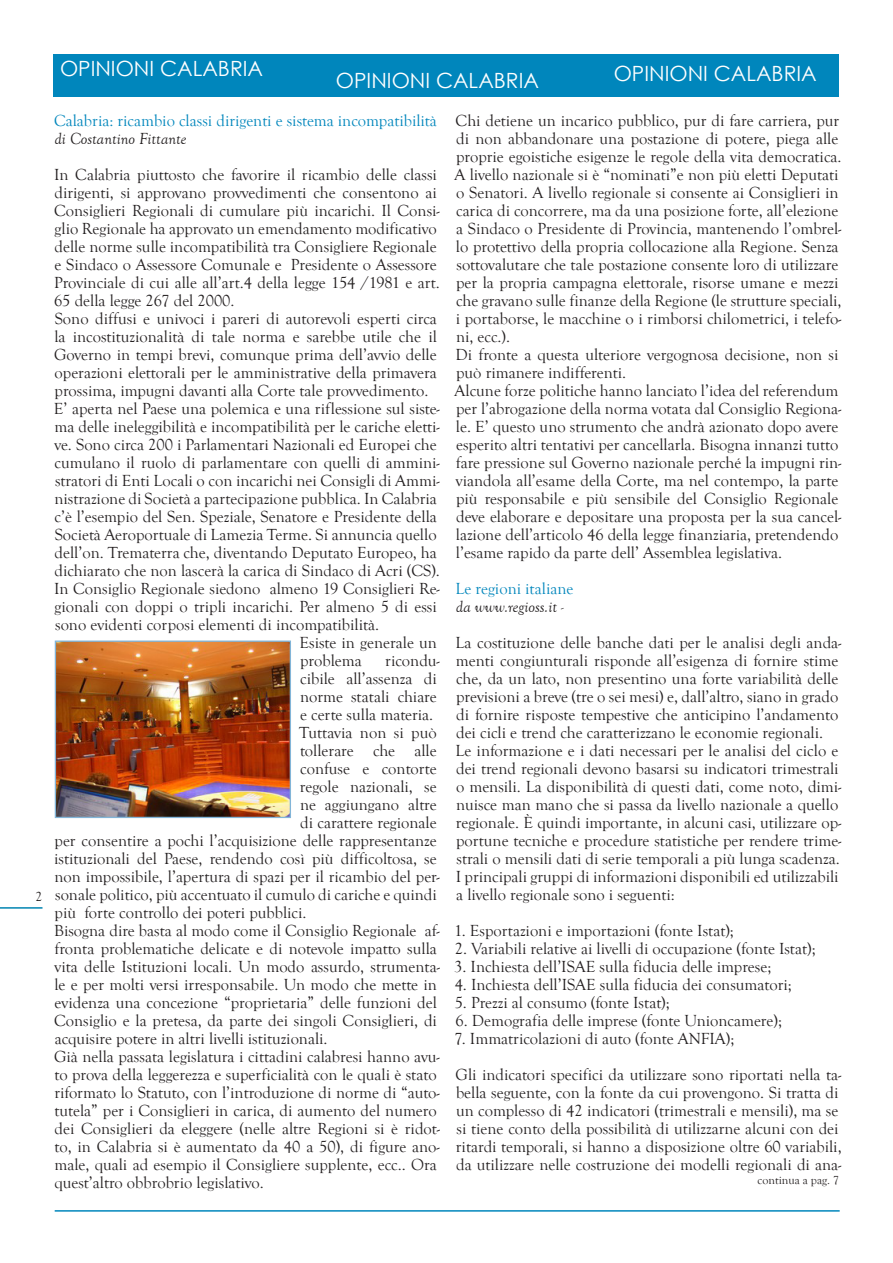
<style>
.page{position:relative;width:893px;height:1263px;background:#fff}
.page>*{position:absolute;margin:0;border:0;box-sizing:border-box;transform-origin:0 0}
.t1{font:21px "Century Gothic";color:#fff}
.t2{font:16.5px/18px "Goudy Old Style T";color:#231f20}
.t3{font:16.5px "Goudy Old Style T";color:#0086bc}
.t4{font:italic 16.5px "Goudy Old Style T";color:#231f20}
.t5{font:13.5px "Goudy Old Style T";color:#231f20}
.t6{font:12px "Goudy Old Style T";color:#231f20}
</style>
<div class="page">
<div style="left:54px;top:54px;width:785px;height:42px;background:#0086bc"></div>
<hr style="left:0;top:907px;width:43px;height:2px;background:#0084b1">
<hr style="left:55px;top:1210px;width:785px;height:1px;background:#0086bc">
<img style="left:57px;top:642px;width:232px;height:174px">
<div style="left:55px;top:640px;width:236px;height:178px;border:1px solid #82b5d8"></div>
<p class="t5" style="left:35px;top:889px;width:8px">2</p>
<p class="t1" style="left:60px;top:54px;width:205px">OPINIONI CALABRIA</p>
<p class="t1" style="left:336px;top:66px;width:205px">OPINIONI CALABRIA</p>
<p class="t1" style="left:614px;top:58px;width:205px">OPINIONI CALABRIA</p>
<p class="t3" style="left:54px;top:112px;width:384px">Calabria: ricambio classi dirigenti e sistema incompatibilità</p>
<p class="t4" style="left:55px;top:130px;width:133px">di Costantino Fittante</p>
<p class="t2" style="left:54px;top:166px;width:384px">In Calabria piuttosto che favorire il ricambio delle classi</p>
<p class="t2" style="left:55px;top:184px;width:384px">dirigenti, si approvano provvedimenti che consentono ai</p>
<p class="t2" style="left:54px;top:202px;width:387px">Consiglieri Regionali di cumulare più incarichi. Il Consi-</p>
<p class="t2" style="left:55px;top:220px;width:384px">glio Regionale ha approvato un emendamento modificativo</p>
<p class="t2" style="left:55px;top:238px;width:384px">delle norme sulle incompatibilità tra Consigliere Regionale</p>
<p class="t2" style="left:55px;top:256px;width:384px">e Sindaco o Assessore Comunale e Presidente o Assessore</p>
<p class="t2" style="left:54px;top:274px;width:387px">Provinciale di cui alle all’art.4 della legge 154 /1981 e art.</p>
<p class="t2" style="left:54px;top:292px;width:182px">65 della legge 267 del 2000.</p>
<p class="t2" style="left:55px;top:310px;width:384px">Sono diffusi e univoci i pareri di autorevoli esperti circa</p>
<p class="t2" style="left:54px;top:328px;width:384px">la incostituzionalità di tale norma e sarebbe utile che il</p>
<p class="t2" style="left:54px;top:346px;width:384px">Governo in tempi brevi, comunque prima dell’avvio delle</p>
<p class="t2" style="left:55px;top:364px;width:384px">operazioni elettorali per le amministrative della primavera</p>
<p class="t2" style="left:55px;top:382px;width:375px">prossima, impugni davanti alla Corte tale provvedimento.</p>
<p class="t2" style="left:54px;top:400px;width:387px">E’ aperta nel Paese una polemica e una riflessione sul siste-</p>
<p class="t2" style="left:54px;top:418px;width:387px">ma delle ineleggibilità e incompatibilità per le cariche eletti-</p>
<p class="t2" style="left:54px;top:436px;width:384px">ve. Sono circa 200 i Parlamentari Nazionali ed Europei che</p>
<p class="t2" style="left:55px;top:454px;width:387px">cumulano il ruolo di parlamentare con quelli di ammini-</p>
<p class="t2" style="left:55px;top:472px;width:386px">stratori di Enti Locali o con incarichi nei Consigli di Ammi-</p>
<p class="t2" style="left:54px;top:490px;width:384px">nistrazione di Società a partecipazione pubblica. In Calabria</p>
<p class="t2" style="left:55px;top:508px;width:384px">c’è l’esempio del Sen. Speziale, Senatore e Presidente della</p>
<p class="t2" style="left:55px;top:526px;width:383px">Società Aeroportuale di Lamezia Terme. Si annuncia quello</p>
<p class="t2" style="left:55px;top:544px;width:384px">dell’on. Trematerra che, diventando Deputato Europeo, ha</p>
<p class="t2" style="left:55px;top:562px;width:387px">dichiarato che non lascerà la carica di Sindaco di Acri (CS).</p>
<p class="t2" style="left:54px;top:580px;width:387px">In Consiglio Regionale siedono almeno 19 Consiglieri Re-</p>
<p class="t2" style="left:55px;top:598px;width:384px">gionali con doppi o tripli incarichi. Per almeno 5 di essi</p>
<p class="t2" style="left:55px;top:616px;width:325px">sono evidenti corposi elementi di incompatibilità.</p>
<p class="t2" style="left:299px;top:634px;width:139px">Esiste in generale un</p>
<p class="t2" style="left:300px;top:652px;width:63px">problema</p>
<p class="t2" style="left:385px;top:652px;width:56px">ricondu-</p>
<p class="t2" style="left:300px;top:670px;width:138px">cibile all’assenza di</p>
<p class="t2" style="left:300px;top:688px;width:138px">norme statali chiare</p>
<p class="t2" style="left:300px;top:706px;width:135px">e certe sulla materia.</p>
<p class="t2" style="left:299px;top:724px;width:139px">Tuttavia non si può</p>
<p class="t2" style="left:300px;top:742px;width:138px">tollerare che alle</p>
<p class="t2" style="left:300px;top:760px;width:138px">confuse e contorte</p>
<p class="t2" style="left:300px;top:778px;width:138px">regole nazionali, se</p>
<p class="t2" style="left:300px;top:796px;width:138px">ne aggiungano altre</p>
<p class="t2" style="left:300px;top:814px;width:138px">di carattere regionale</p>
<p class="t2" style="left:55px;top:832px;width:384px">per consentire a pochi l’acquisizione delle rappresentanze</p>
<p class="t2" style="left:54px;top:850px;width:384px">istituzionali del Paese, rendendo così più difficoltosa, se</p>
<p class="t2" style="left:54px;top:868px;width:387px">non impossibile, l’apertura di spazi per il ricambio del per-</p>
<p class="t2" style="left:55px;top:886px;width:383px">sonale politico, più accentuato il cumulo di cariche e quindi</p>
<p class="t2" style="left:55px;top:904px;width:253px">più forte controllo dei poteri pubblici.</p>
<p class="t2" style="left:54px;top:922px;width:387px">Bisogna dire basta al modo come il Consiglio Regionale af-</p>
<p class="t2" style="left:54px;top:940px;width:384px">fronta problematiche delicate e di notevole impatto sulla</p>
<p class="t2" style="left:54px;top:958px;width:387px">vita delle Istituzioni locali. Un modo assurdo, strumenta-</p>
<p class="t2" style="left:54px;top:976px;width:384px">le e per molti versi irresponsabile. Un modo che mette in</p>
<p class="t2" style="left:55px;top:994px;width:384px">evidenza una concezione “proprietaria” delle funzioni del</p>
<p class="t2" style="left:54px;top:1012px;width:384px">Consiglio e la pretesa, da parte dei singoli Consiglieri, di</p>
<p class="t2" style="left:55px;top:1030px;width:274px">acquisire potere in altri livelli istituzionali.</p>
<p class="t2" style="left:54px;top:1048px;width:387px">Già nella passata legislatura i cittadini calabresi hanno avu-</p>
<p class="t2" style="left:55px;top:1066px;width:384px">to prova della leggerezza e superficialità con le quali è stato</p>
<p class="t2" style="left:54px;top:1084px;width:387px">riformato lo Statuto, con l’introduzione di norme di “auto-</p>
<p class="t2" style="left:55px;top:1102px;width:384px">tutela” per i Consiglieri in carica, di aumento del numero</p>
<p class="t2" style="left:55px;top:1120px;width:387px">dei Consiglieri da eleggere (nelle altre Regioni si è ridot-</p>
<p class="t2" style="left:55px;top:1138px;width:387px">to, in Calabria si è aumentato da 40 a 50), di figure ano-</p>
<p class="t2" style="left:54px;top:1156px;width:384px">male, quali ad esempio il Consigliere supplente, ecc.. Ora</p>
<p class="t2" style="left:55px;top:1174px;width:211px">quest’altro obbrobrio legislativo.</p>
<p class="t2" style="left:454px;top:112px;width:389px">Chi detiene un incarico pubblico, pur di fare carriera, pur di non abbandonare una postazione di potere, piega alle proprie egoistiche esigenze le regole della vita democratica.<br>A livello nazionale si è “nominati”e non più eletti Deputati o Senatori. A livello regionale si consente ai Consiglieri in carica di concorrere, ma da una posizione forte, all’elezione a Sindaco o Presidente di Provincia, mantenendo l’ombrel&shy;lo protettivo della propria collocazione alla Regione. Senza sottovalutare che tale postazione consente loro di utilizzare per la propria campagna elettorale, risorse umane e mezzi che gravano sulle finanze della Regione (le strutture speciali, i portaborse, le macchine o i rimborsi chilometrici, i telefo&shy;ni, ecc.).<br>Di fronte a questa ulteriore vergognosa decisione, non si può rimanere indifferenti.<br>Alcune forze politiche hanno lanciato l’idea del referendum per l’abrogazione della norma votata dal Consiglio Regiona&shy;le. E’ questo uno strumento che andrà azionato dopo avere esperito altri tentativi per cancellarla. Bisogna innanzi tutto fare pressione sul Governo nazionale perché la impugni rin&shy;viandola all’esame della Corte, ma nel contempo, la parte più responsabile e più sensibile del Consiglio Regionale deve elaborare e depositare una proposta per la sua cancel&shy;lazione dell’articolo 46 della legge finanziaria, pretendendo l’esame rapido da parte dell’ Assemblea legislativa.</p>
<p class="t3" style="left:456px;top:580px;width:119px">Le regioni italiane</p>
<p class="t4" style="left:456px;top:598px;width:109px">da www.regioss.it -</p>
<p class="t2" style="left:456px;top:634px;width:387px">La costituzione delle banche dati per le analisi degli anda&shy;menti congiunturali risponde all’esigenza di fornire stime che, da un lato, non presentino una forte variabilità delle previsioni a breve (tre o sei mesi) e, dall’altro, siano in grado di fornire risposte tempestive che anticipino l’andamento dei cicli e trend che caratterizzano le economie regionali.<br>Le informazione e i dati necessari per le analisi del ciclo e dei trend regionali devono basarsi su indicatori trimestrali o mensili. La disponibilità di questi dati, come noto, dimi&shy;nuisce man mano che si passa da livello nazionale a quello regionale. È quindi importante, in alcuni casi, utilizzare op&shy;portune tecniche e procedure statistiche per rendere trime&shy;strali o mensili dati di serie temporali a più lunga scadenza.<br>I principali gruppi di informazioni disponibili ed utilizzabili a livello regionale sono i seguenti:</p>
<p class="t2" style="left:454px;top:922px;width:281px">1. Esportazioni e importazioni (fonte Istat);</p>
<p class="t2" style="left:455px;top:940px;width:362px">2. Variabili relative ai livelli di occupazione (fonte Istat);</p>
<p class="t2" style="left:454px;top:958px;width:319px">3. Inchiesta dell’ISAE sulla fiducia delle imprese;</p>
<p class="t2" style="left:455px;top:976px;width:339px">4. Inchiesta dell’ISAE sulla fiducia dei consumatori;</p>
<p class="t2" style="left:455px;top:994px;width:217px">5. Prezzi al consumo (fonte Istat);</p>
<p class="t2" style="left:456px;top:1012px;width:328px">6. Demografia delle imprese (fonte Unioncamere);</p>
<p class="t2" style="left:455px;top:1021px;width:388px;line-height:36px">7. Immatricolazioni di auto (fonte ANFIA);<br>Gli indicatori specifici da utilizzare sono riportati nella ta-</p>
<p class="t2" style="left:456px;top:1084px;width:387px">bella seguente, con la fonte da cui provengono. Si tratta di un complesso di 42 indicatori (trimestrali e mensili), ma se si tiene conto della possibilità di utilizzarne alcuni con dei ritardi temporali, si hanno a disposizione oltre 60 variabili, da utilizzare nelle costruzione dei modelli regionali di ana-</p>
<p class="t6" style="left:758px;top:1174px;width:83px">continua a pag. 7</p>
</div>
